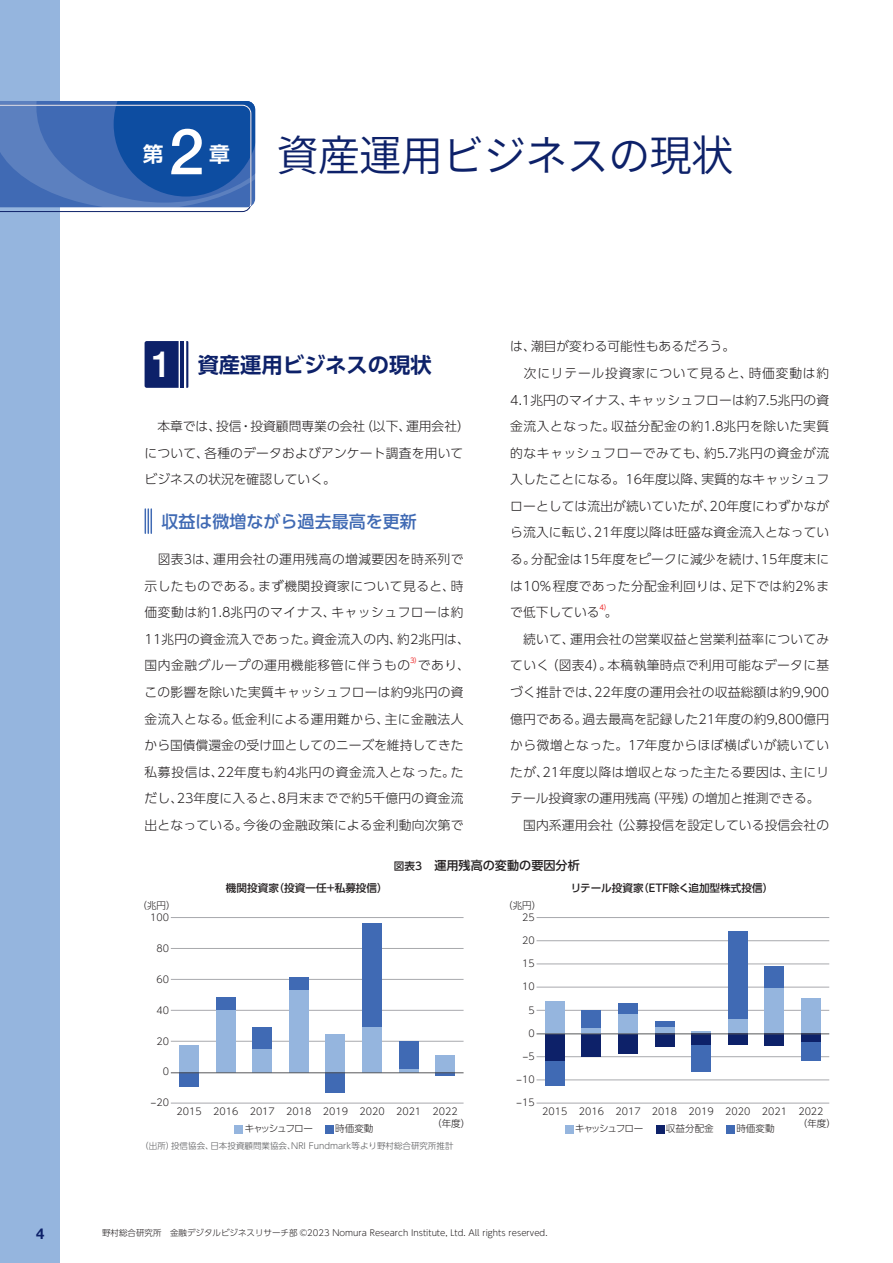
<style>
.page{position:relative;width:893px;height:1263px;background:#fff}
.page>*{position:absolute;margin:0;border:0;box-sizing:border-box;transform-origin:0 0}
.t1{font:600 42.45px "Noto Sans CJ Kjp";letter-spacing:-.025em;color:#0d2169}
.t2{font:700 21.3px "UD Shin Go Pro De";color:#0d2169}
.t3{font:700 20.7px "UD Shin Go Pro De";color:#fff}
.t4{font:500 16.95px "UD Shin Go Pro";color:#406ab4}
.t5{font:700 14.85px "Helvetica Neue";color:#0d2169}
.t6{font:300 12.75px/26.5px "UD Shin Go Pro";letter-spacing:.015em;color:#231f20}
.t7{font:300 12.75px/26.5px "UD Shin Go Pro";letter-spacing:.035em;color:#231f20}
.t8{font:500 12.15px "UD Shin Go Pro";color:#231f20}
.t9{font:500 10.65px "UD Shin Go Pro";color:#231f20}
.t10{font:300 9.6px/11.7px "UD Shin Go Pro";color:#231f20}
.t11{font:300 9.6px "UD Shin Go Pro";letter-spacing:-.125em;color:#231f20}
.t12{font:300 9.6px "UD Shin Go Pro";color:#231f20;scale:2 1}
.t13{font:300 8.55px "UD Shin Go Pro";color:#231f20}
.t14{font:300 8.55px "UD Shin Go Pro";color:#57585a}
.t15{font:6.9px "UD Shin Go Pro";color:#ee2d2e}
.s1{font-family:"Helvetica Neue";font-weight:500;font-size:63.75px;color:#fff}
.s2{font-family:"Helvetica Neue";font-weight:500;font-size:36.15px;color:#fff}
.s3{font-size:10.65px}
</style>
<div class="page">
<div style="left:0;top:0;width:60px;height:1263px;background:#95b5de"></div>
<svg style="left:0;top:101px;width:255px;height:111px;background:#3868b0"></svg>
<svg style="left:145px;top:508px;width:7px;height:26px"></svg>
<svg style="left:145px;top:341px;width:34px;height:47px;background:#11246b"></svg>
<hr style="left:181px;top:341px;width:3px;height:47px;background:#0d2169">
<svg style="left:186px;top:341px;width:2px;height:47px"></svg>
<hr style="left:171px;top:1103px;width:293px;height:1px;background:#a8a9ad">
<hr style="left:171px;top:917px;width:293px;height:1px;background:#a8a9ad">
<hr style="left:171px;top:948px;width:293px;height:1px;background:#a8a9ad">
<hr style="left:171px;top:979px;width:293px;height:1px;background:#a8a9ad">
<hr style="left:171px;top:1010px;width:293px;height:1px;background:#a8a9ad">
<hr style="left:171px;top:1041px;width:293px;height:1px;background:#a8a9ad">
<hr style="left:536px;top:1079px;width:293px;height:1px;background:#a8a9ad">
<hr style="left:536px;top:1103px;width:293px;height:1px;background:#a8a9ad">
<hr style="left:536px;top:917px;width:293px;height:1px;background:#a8a9ad">
<hr style="left:536px;top:963px;width:293px;height:1px;background:#a8a9ad">
<hr style="left:536px;top:940px;width:293px;height:1px;background:#a8a9ad">
<hr style="left:536px;top:1056px;width:293px;height:1px;background:#a8a9ad">
<hr style="left:536px;top:987px;width:293px;height:1px;background:#a8a9ad">
<hr style="left:536px;top:1010px;width:293px;height:1px;background:#a8a9ad">
<div style="left:655px;top:1026px;width:19px;height:8px;background:#95b5de"></div>
<div style="left:655px;top:1034px;width:19px;height:13px;background:#0d2169"></div>
<div style="left:655px;top:1021px;width:19px;height:5px;background:#406ab4"></div>
<div style="left:289px;top:990px;width:19px;height:83px;background:#95b5de"></div>
<div style="left:289px;top:978px;width:19px;height:12px;background:#406ab4"></div>
<div style="left:253px;top:1049px;width:19px;height:24px;background:#95b5de"></div>
<div style="left:253px;top:1027px;width:19px;height:22px;background:#406ab4"></div>
<div style="left:216px;top:1009px;width:19px;height:64px;background:#95b5de"></div>
<div style="left:216px;top:997px;width:19px;height:12px;background:#406ab4"></div>
<div style="left:180px;top:1045px;width:19px;height:28px;background:#95b5de"></div>
<div style="left:180px;top:1073px;width:19px;height:14px;background:#406ab4"></div>
<div style="left:235px;top:1125px;width:8px;height:9px;background:#95b5de"></div>
<div style="left:325px;top:1125px;width:9px;height:9px;background:#406ab4"></div>
<div style="left:582px;top:1027px;width:19px;height:7px;background:#95b5de"></div>
<div style="left:582px;top:1034px;width:19px;height:22px;background:#0d2169"></div>
<div style="left:582px;top:1010px;width:19px;height:17px;background:#406ab4"></div>
<div style="left:618px;top:1014px;width:20px;height:20px;background:#95b5de"></div>
<div style="left:618px;top:1034px;width:20px;height:19px;background:#0d2169"></div>
<div style="left:618px;top:1004px;width:20px;height:10px;background:#406ab4"></div>
<div style="left:545px;top:1002px;width:19px;height:32px;background:#95b5de"></div>
<div style="left:545px;top:1034px;width:19px;height:27px;background:#0d2169"></div>
<div style="left:545px;top:1061px;width:19px;height:25px;background:#406ab4"></div>
<div style="left:326px;top:1035px;width:19px;height:38px;background:#95b5de"></div>
<div style="left:326px;top:1073px;width:19px;height:20px;background:#406ab4"></div>
<div style="left:362px;top:1026px;width:20px;height:47px;background:#95b5de"></div>
<div style="left:362px;top:923px;width:20px;height:103px;background:#406ab4"></div>
<div style="left:399px;top:1068px;width:19px;height:5px;background:#95b5de"></div>
<div style="left:399px;top:1041px;width:19px;height:27px;background:#406ab4"></div>
<div style="left:436px;top:1055px;width:19px;height:18px;background:#95b5de"></div>
<hr style="left:436px;top:1073px;width:19px;height:3px;background:#406ab4">
<hr style="left:692px;top:1031px;width:19px;height:3px;background:#95b5de">
<div style="left:692px;top:1034px;width:19px;height:11px;background:#0d2169"></div>
<div style="left:692px;top:1045px;width:19px;height:27px;background:#406ab4"></div>
<div style="left:728px;top:1019px;width:19px;height:15px;background:#95b5de"></div>
<div style="left:728px;top:1034px;width:19px;height:11px;background:#0d2169"></div>
<div style="left:728px;top:931px;width:19px;height:88px;background:#406ab4"></div>
<div style="left:765px;top:988px;width:19px;height:46px;background:#95b5de"></div>
<div style="left:765px;top:1034px;width:19px;height:12px;background:#0d2169"></div>
<div style="left:765px;top:967px;width:19px;height:21px;background:#406ab4"></div>
<div style="left:801px;top:998px;width:19px;height:36px;background:#95b5de"></div>
<div style="left:801px;top:1034px;width:19px;height:8px;background:#0d2169"></div>
<div style="left:801px;top:1042px;width:19px;height:18px;background:#406ab4"></div>
<div style="left:656px;top:1125px;width:8px;height:9px;background:#0d2169"></div>
<div style="left:565px;top:1125px;width:8px;height:9px;background:#95b5de"></div>
<div style="left:726px;top:1125px;width:9px;height:9px;background:#406ab4"></div>
<hr style="left:171px;top:1072px;width:293px;height:1px;background:#57585a">
<hr style="left:536px;top:1033px;width:293px;height:1px;background:#57585a">
<h1 class="t1" style="left:169px;top:132px;width:566px"><span class="s1">2</span> 資産運用ビジネスの現状</h1>
<h3 class="t3" style="left:143px;top:137px;width:89px">第　章</h3>
<h2 class="t2" style="left:152px;top:347px;width:282px"><span class="s2">1</span> 資産運用ビジネスの現状</h2>
<p class="t6" style="left:145px;top:413px;width:327px">　本章では、投信・投資顧問専業の会社（以下、運用会社）について、各種のデータおよびアンケート調査を用いてビジネスの状況を確認していく。</p>
<h3 class="t4" style="left:162px;top:508px;width:257px">収益は微増ながら過去最高を更新</h3>
<p class="t7" style="left:145px;top:545px;width:327px">　図表3は、運用会社の運用残高の増減要因を時系列で示したものである。まず機関投資家について見ると、時価変動は約1.8兆円のマイナス、キャッシュフローは約<br>11兆円の資金流入であった。資金流入の内、約2兆円は、国内金融グループの運用機能移管に伴うもの</p>
<p class="t15" style="left:410px;top:655px;width:13px">3）</p>
<p class="t6" style="left:145px;top:652px;width:327px;text-indent:273px">であり、この影響を除いた実質キャッシュフローは約9兆円の資金流入となる。低金利による運用難から、主に金融法人から国債償還金の受け皿としてのニーズを維持してきた私募投信は、22年度も約4兆円の資金流入となった。ただし、23年度に入ると、8月末までで約5千億円の資金流出となっている。今後の金融政策による金利動向次第で</p>
<p class="t6" style="left:510px;top:333px;width:320px">は、潮目が変わる可能性もあるだろう。<br>　次にリテール投資家について見ると、時価変動は約<br>4.1兆円のマイナス、キャッシュフローは約7.5兆円の資金流入となった。収益分配金の約1.8兆円を除いた実質的なキャッシュフローでみても、約5.7兆円の資金が流入したことになる。16年度以降、実質的なキャッシュフローとしては流出が続いていたが、20年度にわずかながら流入に転じ、21年度以降は旺盛な資金流入となっている。分配金は15年度をピークに減少を続け、15年度末には10%程度であった分配金利回りは、足下では約2%まで低下している。</p>
<p class="t15" style="left:600px;top:601px;width:13px">4）</p>
<p class="t6" style="left:510px;top:625px;width:320px">　続いて、運用会社の営業収益と営業利益率についてみていく（図表4）。本稿執筆時点で利用可能なデータに基づく推計では、22年度の運用会社の収益総額は約9,900億円である。過去最高を記録した21年度の約9,800億円から微増となった。17年度からほぼ横ばいが続いていたが、21年度以降は増収となった主たる要因は、主にリテール投資家の運用残高（平残）の増加と推測できる。　国内系運用会社（公募投信を設定している投信会社の</p>
<p class="t10" style="left:137px;top:899px;width:40px">（兆円）</p>
<p class="t10" style="left:150px;top:911px;width:20px">100</p>
<p class="t10" style="left:156px;top:942px;width:14px">80</p>
<p class="t10" style="left:156px;top:973px;width:14px">60</p>
<p class="t10" style="left:156px;top:1004px;width:14px">40</p>
<p class="t10" style="left:156px;top:1035px;width:14px">20</p>
<p class="t10" style="left:163px;top:1065px;width:8px">0</p>
<p class="t12" style="left:150px;top:1095px;width:11px">-20</p>
<p class="t9" style="left:226px;top:879px;width:163px">機関投資家（投資一任＋私募投信）</p>
<p class="t8" style="left:394px;top:855px;width:187px"><span class="s3">図表3</span>　運用残高の変動の要因分析</p>
<p class="t10" style="left:503px;top:899px;width:40px">（兆円）</p>
<p class="t9" style="left:571px;top:879px;width:204px">リテール投資家（ETF除く追加型株式投信）</p>
<p class="t10" style="left:432px;top:1105px;width:40px;text-indent:-256px">2015 2016 2017 2018 2019 2020 2021 2022<br>（年度）</p>
<p class="t11" style="left:245px;top:1121px;width:70px">キャッシュフロー</p>
<p class="t10" style="left:335px;top:1122px;width:40px">時価変動</p>
<p class="t10" style="left:522px;top:911px;width:14px">25</p>
<p class="t10" style="left:522px;top:934px;width:14px">20</p>
<p class="t10" style="left:522px;top:957px;width:14px">15</p>
<p class="t10" style="left:522px;top:980px;width:14px">10</p>
<p class="t10" style="left:528px;top:1004px;width:8px">5</p>
<p class="t10" style="left:528px;top:1027px;width:8px">0</p>
<p class="t12" style="left:522px;top:1048px;width:8px">-5</p>
<p class="t12" style="left:516px;top:1072px;width:11px">-10</p>
<p class="t12" style="left:516px;top:1095px;width:11px">-15</p>
<p class="t10" style="left:798px;top:1105px;width:40px;text-indent:-256px">2015 2016 2017 2018 2019 2020 2021 2022<br>（年度）</p>
<p class="t11" style="left:575px;top:1121px;width:70px">キャッシュフロー</p>
<p class="t10" style="left:666px;top:1122px;width:49px">収益分配金</p>
<p class="t10" style="left:736px;top:1122px;width:40px">時価変動</p>
<p class="t14" style="left:140px;top:1139px;width:315px">（出所）投信協会、日本投資顧問業協会、NRI Fundmark等より野村総合研究所推計</p>
<p class="t5" style="left:36px;top:1221px;width:10px">4</p>
<p class="t13" style="left:102px;top:1226px;width:447px">野村総合研究所　金融デジタルビジネスリサーチ部 ©2023 Nomura Research Institute, Ltd. All rights reserved.</p>
</div>
